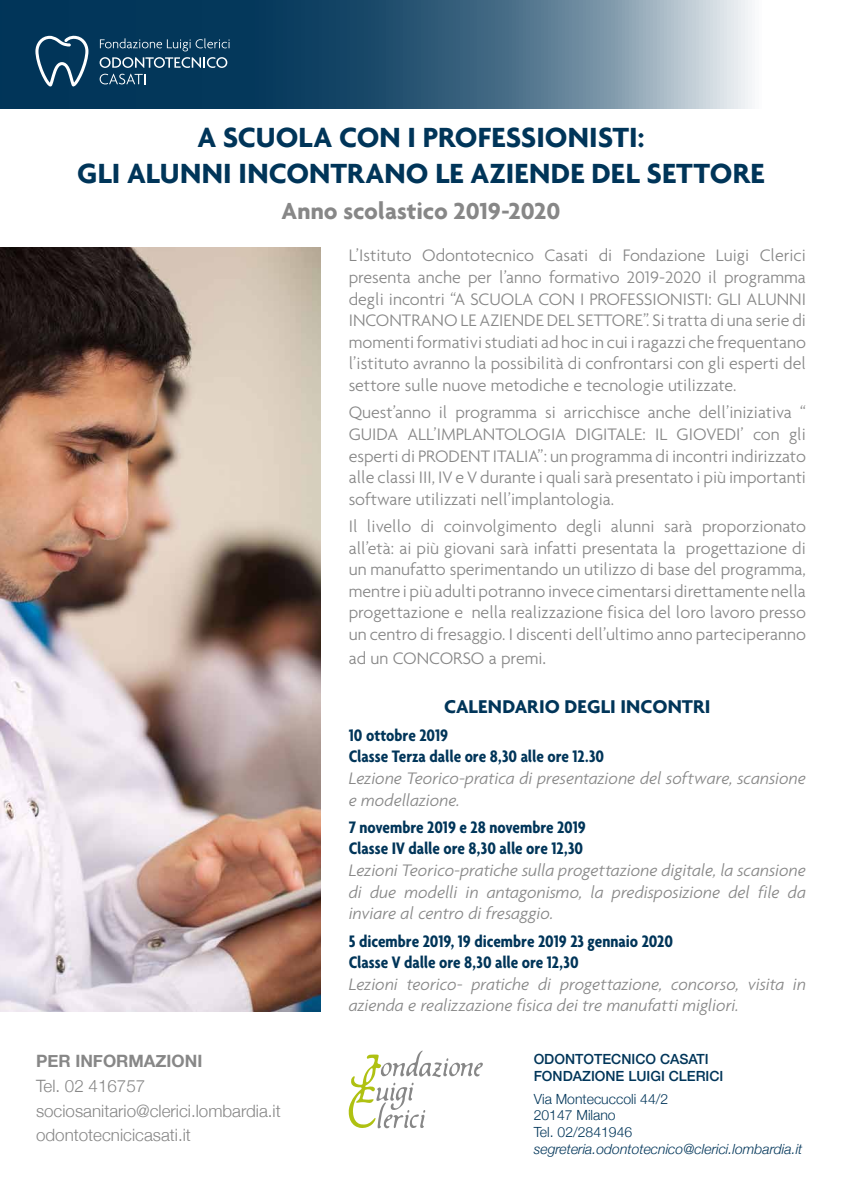
<style>
.page{position:relative;width:842px;height:1191px;background:#fff}
.page>*{position:absolute;margin:0;border:0;box-sizing:border-box;transform-origin:0 0}
.t1{font:700 30px/36px "Agenda";letter-spacing:.005em;color:#003559;text-align:center}
.t2{font:700 25px "Agenda";letter-spacing:-.005em;color:#878787}
.t3{font:700 20px "Agenda";letter-spacing:.005em;color:#003559}
.t4{font:300 18px/21.6px "Agenda";color:#878787;text-align:justify}
.t5{font:italic 300 18px/21.6px "Agenda";letter-spacing:-.01em;color:#878787}
.t6{font:700 condensed 18px/21.6px "Agenda";color:#003559}
.t7{font:300 17px/24.7px "Helvetica Neue";color:#878787}
.t8{font:700 17px "Helvetica Neue";color:#878787}
.t9{font:italic 300 14px "Helvetica Neue";color:#003559}
.t10{font:300 14px/16.8px "Helvetica Neue";color:#003559}
.t11{font:500 14px/16.8px "Helvetica Neue";color:#003559}
.s1{font-size:20px}
</style>
<div class="page">
<img style="left:0;top:247px;width:320px;height:764px">
<svg style="left:0;top:0;width:752px;height:108px;background:#416882"></svg>
<svg style="left:100px;top:38px;width:130px;height:13px;background:#2a5674"></svg>
<svg style="left:100px;top:57px;width:127px;height:11px"></svg>
<svg style="left:100px;top:74px;width:45px;height:10px"></svg>
<svg style="left:35px;top:36px;width:53px;height:51px"></svg>
<svg style="left:349px;top:1050px;width:134px;height:78px"></svg>
<h1 class="t1" style="left:77px;top:119px;width:689px">A SCUOLA CON I PROFESSIONISTI:<br>GLI ALUNNI INCONTRANO LE AZIENDE DEL SETTORE</h1>
<h2 class="t2" style="left:282px;top:195px;width:280px">Anno scolastico 2019-2020</h2>
<p class="t4" style="left:349px;top:244px;width:459px">L’Istituto Odontotecnico Casati di Fondazione Luigi Clerici presenta anche per l’anno formativo 2019-2020 il programma degli incontri “A SCUOLA CON I PROFESSIONISTI: GLI ALUNNI INCONTRANO LE AZIENDE DEL SETTORE”. Si tratta di una serie di momenti formativi studiati ad hoc in cui i ragazzi che frequentano l’istituto avranno la possibilità di confrontarsi con gli esperti del settore sulle nuove metodiche e tecnologie utilizzate.</p>
<p class="t4" style="left:349px;top:401px;width:459px">Quest’anno il programma si arricchisce anche dell’iniziativa “ GUIDA ALL’IMPLANTOLOGIA DIGITALE: IL GIOVEDI’ con gli esperti di PRODENT ITALIA”: un programma di incontri indirizzato alle classi III, IV e V durante i quali sarà presentato i più importanti software utilizzati nell’implantologia.</p>
<p class="t4" style="left:349px;top:515px;width:459px">Il livello di coinvolgimento degli alunni sarà proporzionato all’età: ai più giovani sarà infatti presentata la progettazione di un manufatto sperimentando un utilizzo di base del programma, mentre i più adulti potranno invece cimentarsi direttamente nella progettazione e nella realizzazione fisica del loro lavoro presso un centro di fresaggio. I discenti dell’ultimo anno parteciperanno</p>
<p class="t4" style="left:349px;top:647px;width:199px">ad un CONCORSO a premi<span class="s1">.</span></p>
<p class="t3" style="left:444px;top:695px;width:268px">CALENDARIO DEGLI INCONTRI</p>
<p class="t6" style="left:349px;top:724px;width:257px">10 ottobre 2019<br>Classe Terza dalle ore 8,30 alle ore 12.30</p>
<p class="t5" style="left:349px;top:767px;width:459px">Lezione Teorico-pratica di presentazione del software, scansione e modellazione.</p>
<p class="t6" style="left:349px;top:816px;width:239px">7 novembre 2019 e 28 novembre 2019<br>Classe IV dalle ore 8,30 alle ore 12,30</p>
<p class="t5" style="left:349px;top:859px;width:459px;text-align:justify">Lezioni Teorico-pratiche sulla progettazione digitale, la scansione di due modelli in antagonismo, la predisposizione del file da inviare al centro di fresaggio.</p>
<p class="t6" style="left:349px;top:929px;width:326px">5 dicembre 2019, 19 dicembre 2019 23 gennaio 2020<br>Classe V dalle ore 8,30 alle ore 12,30</p>
<p class="t5" style="left:349px;top:973px;width:459px">Lezioni teorico- pratiche di progettazione, concorso, visita in azienda e realizzazione fisica dei tre manufatti migliori.</p>
<p class="t8" style="left:36px;top:1047px;width:168px">PER INFORMAZIONI</p>
<p class="t7" style="left:36px;top:1072px;width:246px">Tel. 02 416757 sociosanitario@clerici.lombardia.it odontotecnicicasati.it</p>
<p class="t11" style="left:534px;top:1049px;width:191px">ODONTOTECNICO CASATI<br>FONDAZIONE LUIGI CLERICI</p>
<p class="t10" style="left:534px;top:1089px;width:136px">Via Montecuccoli 44/2<br>20147 Milano<br>Tel. 02/2841946</p>
<p class="t9" style="left:534px;top:1137px;width:270px">segreteria.odontotecnico@clerici.lombardia.it</p>
</div>
